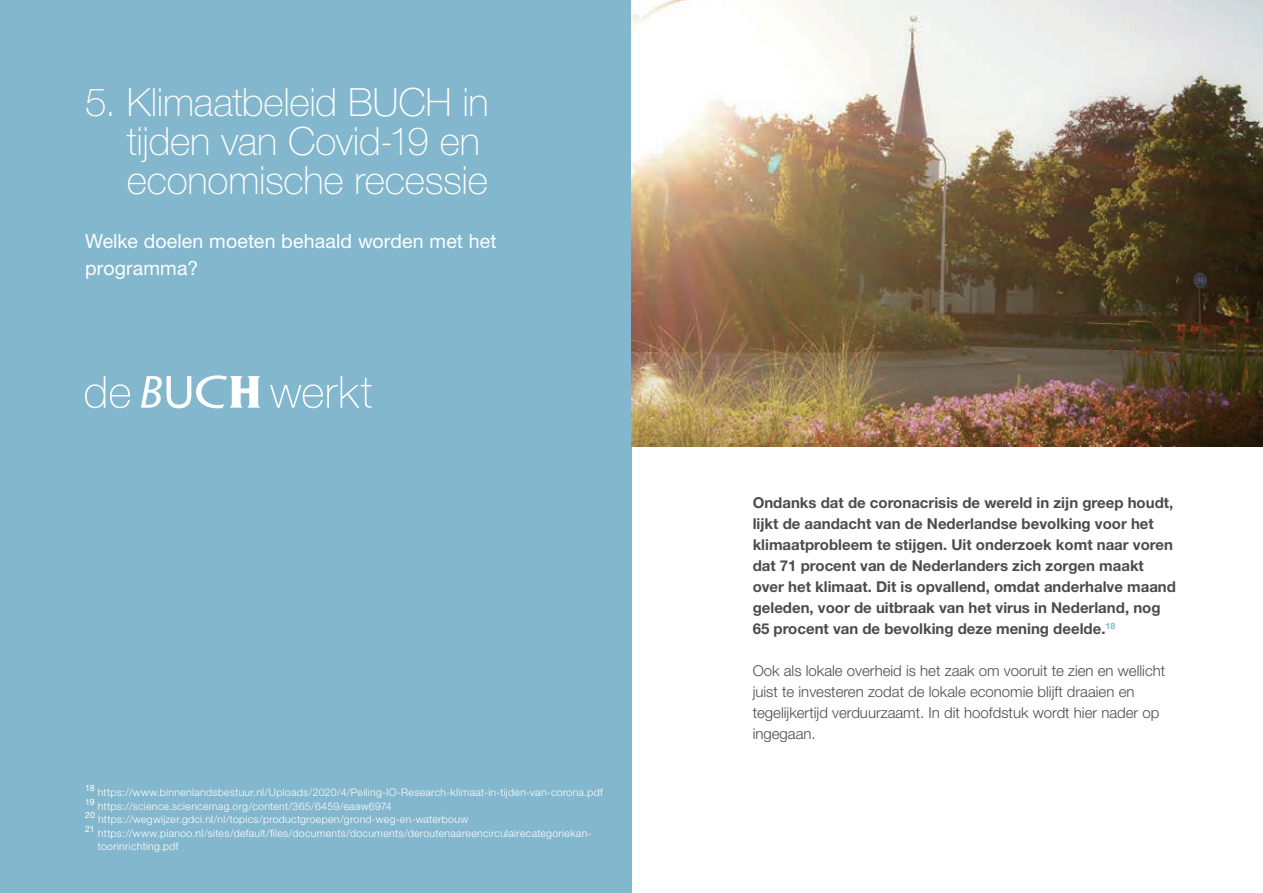
<style>
.page{position:relative;width:1263px;height:893px;background:#fff}
.page>*{position:absolute;margin:0;border:0;box-sizing:border-box;transform-origin:0 0}
.t1{font:100 39px/39px "Helvetica Neue";letter-spacing:-.01em;color:#fff}
.t2{font:19.5px/27px "Helvetica Neue";letter-spacing:.005em;color:#fff}
.t3{font:700 15px/21px "Helvetica Neue";color:#4b4c4d}
.t4{font:300 15px/21px "Helvetica Neue";color:#4b4c4d}
.t5{font:300 10.5px/13.5px "Helvetica Neue";letter-spacing:.03em;color:#fff}
.t6{font:8.7px "Helvetica Neue";letter-spacing:-.005em;color:#fff}
</style>
<div class="page">
<div style="left:0;top:0;width:631px;height:893px;background:#83b7cd"></div>
<svg style="left:270px;top:376px;width:101px;height:32px"></svg>
<svg style="left:141px;top:375px;width:119px;height:33px"></svg>
<svg style="left:85px;top:376px;width:45px;height:32px"></svg>
<img style="left:631px;top:0;width:632px;height:446px">
<h1 class="t1" style="left:127px;top:83px;width:364px;text-indent:-42px">5. Klimaatbeleid BUCH in tijden van Covid-19 en economische recessie</h1>
<h2 class="t2" style="left:85px;top:227px;width:413px">Welke doelen moeten behaald worden met het programma?</h2>
<p class="t6" style="left:85px;top:782px;width:11px">18</p>
<p class="t5" style="left:98px;top:786px;width:506px">https://www.binnenlandsbestuur.nl/Uploads/2020/4/Peiling-IO-Research-klimaat-in-tijden-van-corona.pdf</p>
<p class="t6" style="left:85px;top:796px;width:11px">19</p>
<p class="t5" style="left:98px;top:799px;width:295px">https://science.sciencemag.org/content/365/6459/eaaw6974</p>
<p class="t6" style="left:85px;top:809px;width:11px">20</p>
<p class="t5" style="left:98px;top:813px;width:372px">https://wegwijzer.gdci.nl/nl/topics/productgroepen/grond-weg-en-waterbouw</p>
<p class="t6" style="left:85px;top:823px;width:11px">21</p>
<p class="t5" style="left:98px;top:826px;width:495px">https://www.pianoo.nl/sites/default/files/documents/documents/deroutenaareencirculairecategoriekan&shy;toorinrichting.pdf</p>
<p class="t3" style="left:753px;top:492px;width:425px">Ondanks dat de coronacrisis de wereld in zijn greep houdt, lijkt de aandacht van de Nederlandse bevolking voor het klimaatprobleem te stijgen. Uit onderzoek komt naar voren dat 71 procent van de Nederlanders zich zorgen maakt over het klimaat. Dit is opvallend, omdat anderhalve maand geleden, voor de uitbraak van het virus in Nederland, nog 65 procent van de bevolking deze mening deelde.<sup>18</sup></p>
<h3 class="t4" style="left:753px;top:660px;width:414px">Ook als lokale overheid is het zaak om vooruit te zien en wellicht juist te investeren zodat de lokale economie blijft draaien en tegelijkertijd verduurzaamt. In dit hoofdstuk wordt hier nader op ingegaan.</h3>
</div>
